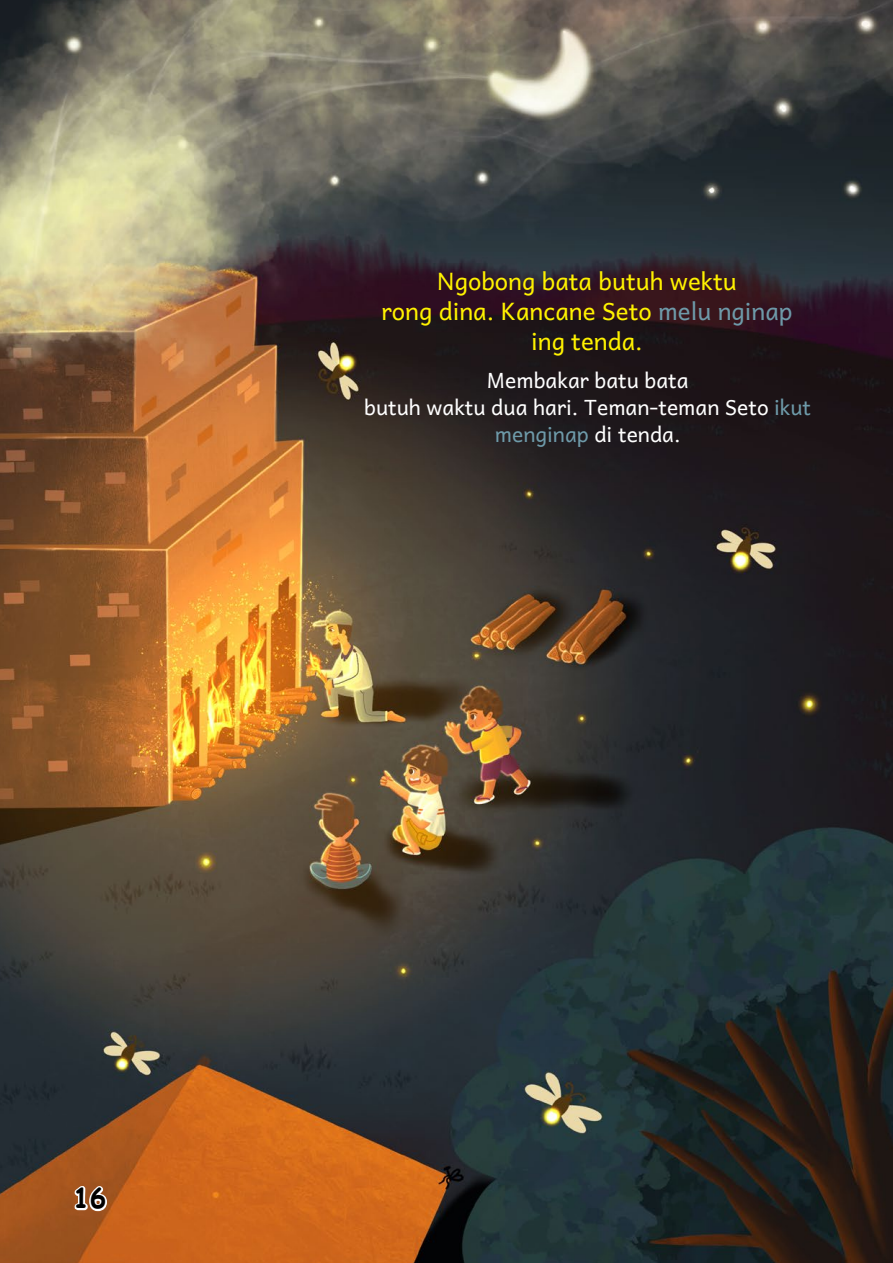
<style>
.page{position:relative;width:893px;height:1263px;background:#fff}
.page>*{position:absolute;margin:0;border:0;box-sizing:border-box;transform-origin:0 0}
.t1{font:700 27px "Comic Sans MS";color:#000}
.t2{font:24px/30px "Andika New Basic";color:#fff200;text-align:center}
.t3{font:21px/27px "Andika New Basic";color:#fff;text-align:center}
.s1{color:#6e9aa9}
</style>
<div class="page">
<img style="left:0;top:0;width:893px;height:1263px">
<svg style="left:73px;top:1183px;width:36px;height:30px"></svg>
<p class="t2" style="left:381px;top:262px;width:413px">Ngobong bata butuh wektu<br>rong dina. Kancane Seto <span class="s1">melu nginap </span>ing tenda.</p>
<p class="t3" style="left:364px;top:363px;width:448px">Membakar batu bata<br>butuh waktu dua hari. Teman-teman Seto <span class="s1">ikut menginap</span> di tenda.</p>
<p class="t1" style="left:73px;top:1178px;width:34px">16</p>
</div>
